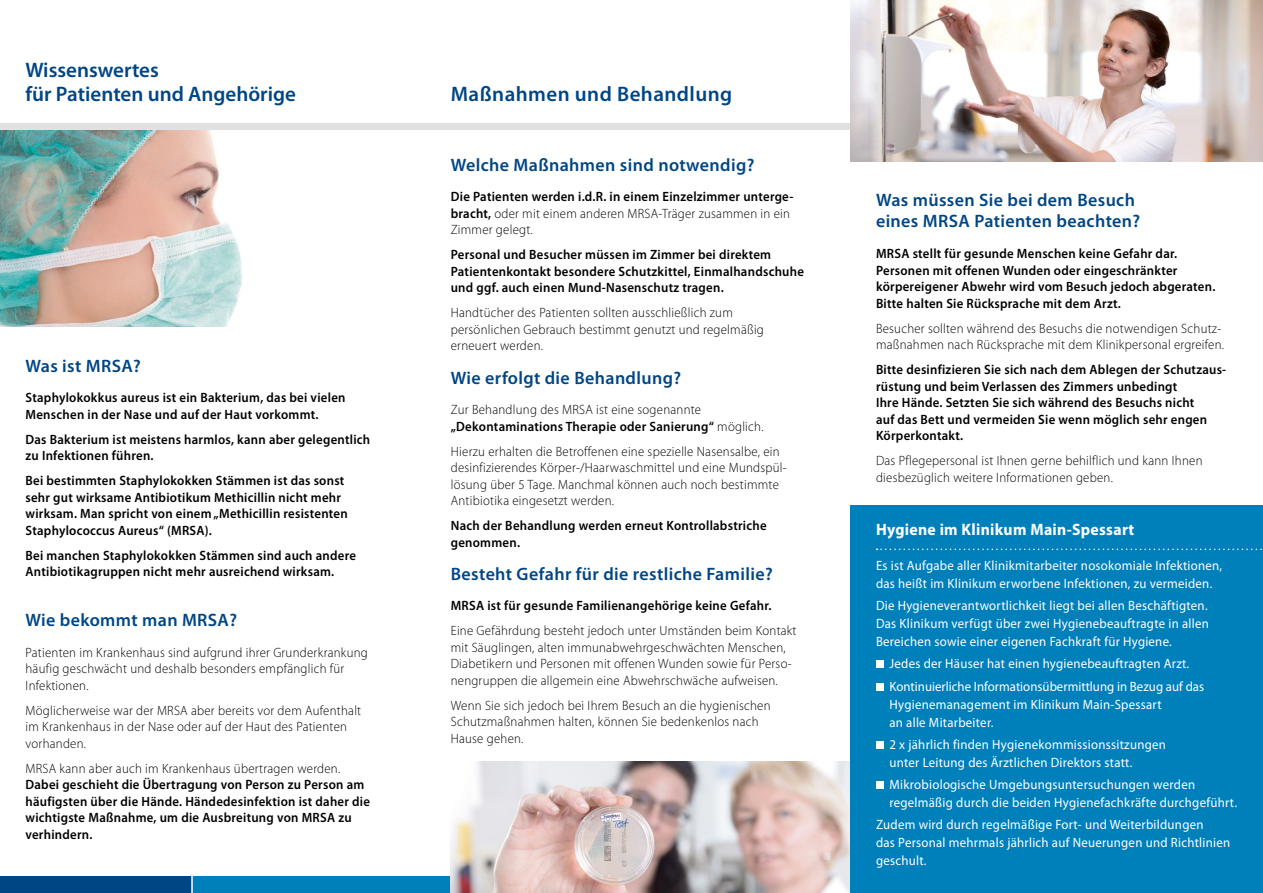
<style>
.page{position:relative;width:1263px;height:893px;background:#fff}
.page>*{position:absolute;margin:0;border:0;box-sizing:border-box;transform-origin:0 0}
.t1{font:600 21px/24px "Myriad Pro";color:#004684}
.t2{font:600 21px "Myriad Pro";letter-spacing:.02em;color:#004684}
.t3{font:600 18px/21px "Myriad Pro";letter-spacing:.02em;color:#004684}
.t4{font:700 16.5px "Myriad Pro";letter-spacing:.02em;color:#fff;scale:.95 1}
.t5{font:600 13.5px/16.5px "Myriad Pro";letter-spacing:.02em;color:#000;scale:.95 1}
.t6{font:300 13.5px/16.5px "Myriad Pro";letter-spacing:.02em;color:#000;scale:.95 1}
.t7{font:13.5px/18px "Myriad Pro";letter-spacing:.02em;color:#fff;scale:.95 1}
.s1{font-weight:300}
.s2{font-weight:600}
</style>
<div class="page">
<img style="left:0;top:130px;width:242px;height:197px">
<div style="left:0;top:123px;width:1263px;height:7px;background:#e1e1e1"></div>
<div style="left:193px;top:876px;width:1070px;height:17px;background:#0080bb"></div>
<div style="left:0;top:876px;width:191px;height:17px;background:#004684"></div>
<svg style="left:191px;top:876px;width:2px;height:17px"></svg>
<img style="left:850px;top:0;width:413px;height:161px">
<img style="left:451px;top:762px;width:399px;height:131px">
<div style="left:850px;top:505px;width:413px;height:388px;background:#0080bb"></div>
<div style="left:876px;top:660px;width:8px;height:8px;background:#fff"></div>
<div style="left:876px;top:683px;width:8px;height:8px;background:#fff"></div>
<div style="left:876px;top:741px;width:8px;height:8px;background:#fff"></div>
<div style="left:876px;top:781px;width:8px;height:8px;background:#fff"></div>
<svg style="left:876px;top:549px;width:386px;height:1px"></svg>
<h1 class="t1" style="left:26px;top:57px;width:272px">Wissenswertes<br>für Patienten und Angehörige</h1>
<h2 class="t3" style="left:26px;top:355px;width:117px">Was ist MRSA?</h2>
<p class="t5" style="left:26px;top:389px;width:338px">Staphylokokkus aureus ist ein Bakterium, das bei vielen<br>Menschen in der Nase und auf der Haut vorkommt.</p>
<p class="t5" style="left:26px;top:431px;width:364px">Das Bakterium ist meistens harmlos, kann aber gelegentlich zu Infektionen führen.</p>
<p class="t5" style="left:26px;top:472px;width:341px">Bei bestimmten Staphylokokken Stämmen ist das sonst sehr gut wirksame Antibiotikum Methicillin nicht mehr wirksam. Man spricht von einem „Methicillin resistenten Staphylococcus Aureus“ (MRSA).</p>
<p class="t5" style="left:26px;top:547px;width:349px">Bei manchen Staphylokokken Stämmen sind auch andere<br>Antibiotikagruppen nicht mehr ausreichend wirksam.</p>
<h2 class="t3" style="left:26px;top:609px;width:213px">Wie bekommt man MRSA?</h2>
<p class="t6" style="left:26px;top:644px;width:362px">Patienten im Krankenhaus sind aufgrund ihrer Grunderkrankung häufig geschwächt und deshalb besonders empfänglich für<br>Infektionen.</p>
<p class="t6" style="left:26px;top:702px;width:355px">Möglicherweise war der MRSA aber bereits vor dem Aufenthalt im Krankenhaus in der Nase oder auf der Haut des Patienten vorhanden.</p>
<p class="t6" style="left:26px;top:760px;width:333px">MRSA kann aber auch im Krankenhaus übertragen werden.</p>
<p class="t5" style="left:26px;top:776px;width:364px">Dabei geschieht die Übertragung von Person zu Person am häufigsten über die Hände. Händedesinfektion ist daher die wichtigste Maßnahme, um die Ausbreitung von MRSA zu verhindern.</p>
<h1 class="t2" style="left:451px;top:80px;width:283px">Maßnahmen und Behandlung</h1>
<h2 class="t3" style="left:451px;top:154px;width:305px">Welche Maßnahmen sind notwendig?</h2>
<p class="t5" style="left:451px;top:188px;width:362px">Die Patienten werden i.d.R. in einem Einzelzimmer unterge&shy;bracht, <span class="s1">oder mit einem anderen MRSA-Träger zusammen in ein<br>Zimmer gelegt.</span></p>
<p class="t5" style="left:451px;top:246px;width:373px">Personal und Besucher müssen im Zimmer bei direktem<br>Patientenkontakt besondere Schutzkittel, Einmalhandschuhe und ggf. auch einen Mund-Nasenschutz tragen.</p>
<p class="t6" style="left:451px;top:304px;width:331px">Handtücher des Patienten sollten ausschließlich zum persönlichen Gebrauch bestimmt genutzt und regelmäßig erneuert werden.</p>
<h2 class="t3" style="left:451px;top:367px;width:232px">Wie erfolgt die Behandlung?</h2>
<p class="t6" style="left:451px;top:401px;width:331px">Zur Behandlung des MRSA ist eine sogenannte <span class="s2">„Dekontaminations Therapie oder Sanierung“</span> möglich.</p>
<p class="t6" style="left:451px;top:443px;width:355px">Hierzu erhalten die Betroffenen eine spezielle Nasensalbe, ein desinfizierendes Körper-/Haarwaschmittel und eine Mundspül&shy;lösung über 5 Tage. Manchmal können auch noch bestimmte Antibiotika eingesetzt werden.</p>
<p class="t5" style="left:451px;top:517px;width:334px">Nach der Behandlung werden erneut Kontrollabstriche genommen.</p>
<h2 class="t3" style="left:451px;top:563px;width:323px">Besteht Gefahr für die restliche Familie?</h2>
<p class="t5" style="left:451px;top:597px;width:339px">MRSA ist für gesunde Familienangehörige keine Gefahr.</p>
<p class="t6" style="left:451px;top:622px;width:365px">Eine Gefährdung besteht jedoch unter Umständen beim Kontakt mit Säuglingen, alten immunabwehrgeschwächten Menschen, Diabetikern und Personen mit offenen Wunden sowie für Perso&shy;nengruppen die allgemein eine Abwehrschwäche aufweisen.</p>
<p class="t6" style="left:451px;top:697px;width:338px">Wenn Sie sich jedoch bei Ihrem Besuch an die hygienischen<br>Schutzmaßnahmen halten, können Sie bedenkenlos nach<br>Hause gehen.</p>
<h2 class="t3" style="left:876px;top:189px;width:266px">Was müssen Sie bei dem Besuch eines MRSA Patienten beachten?</h2>
<p class="t5" style="left:876px;top:245px;width:359px">MRSA stellt für gesunde Menschen keine Gefahr dar.<br>Personen mit offenen Wunden oder eingeschränkter körpereigener Abwehr wird vom Besuch jedoch abgeraten.<br>Bitte halten Sie Rücksprache mit dem Arzt.</p>
<p class="t6" style="left:876px;top:320px;width:368px">Besucher sollten während des Besuchs die notwendigen Schutz&shy;maßnahmen nach Rücksprache mit dem Klinikpersonal ergreifen.</p>
<p class="t5" style="left:876px;top:361px;width:370px">Bitte desinfizieren Sie sich nach dem Ablegen der Schutzaus&shy;rüstung und beim Verlassen des Zimmers unbedingt<br>Ihre Hände. Setzten Sie sich während des Besuchs nicht<br>auf das Bett und vermeiden Sie wenn möglich sehr engen Körperkontakt.</p>
<p class="t6" style="left:876px;top:452px;width:345px">Das Pflegepersonal ist Ihnen gerne behilflich und kann Ihnen diesbezüglich weitere Informationen geben.</p>
<p class="t4" style="left:876px;top:518px;width:273px">Hygiene im Klinikum Main-Spessart</p>
<p class="t7" style="left:876px;top:556px;width:366px">Es ist Aufgabe aller Klinikmitarbeiter nosokomiale Infektionen, das heißt im Klinikum erworbene Infektionen, zu vermeiden.</p>
<p class="t7" style="left:876px;top:596px;width:352px;text-align:justify">Die Hygieneverantwortlichkeit liegt bei allen Beschäftigten.<br>Das Klinikum verfügt über zwei Hygienebeauftragte in allen Bereichen sowie einer eigenen Fachkraft für Hygiene.</p>
<p class="t7" style="left:889px;top:652px;width:333px;line-height:22.2px">Jedes der Häuser hat einen hygienebeauftragten Arzt.<br>Kontinuierliche Informationsübermittlung in Bezug auf das</p>
<p class="t7" style="left:889px;top:695px;width:288px">Hygienemanagement im Klinikum Main-Spessart an alle Mitarbeiter.</p>
<p class="t7" style="left:889px;top:735px;width:292px">2 x jährlich finden Hygienekommissionssitzungen unter Leitung des Ärztlichen Direktors statt.</p>
<p class="t7" style="left:889px;top:775px;width:367px">Mikrobiologische Umgebungsuntersuchungen werden regelmäßig durch die beiden Hygienefachkräfte durchgeführt.</p>
<p class="t7" style="left:876px;top:816px;width:374px">Zudem wird durch regelmäßige Fort- und Weiterbildungen<br>das Personal mehrmals jährlich auf Neuerungen und Richtlinien geschult.</p>
</div>
